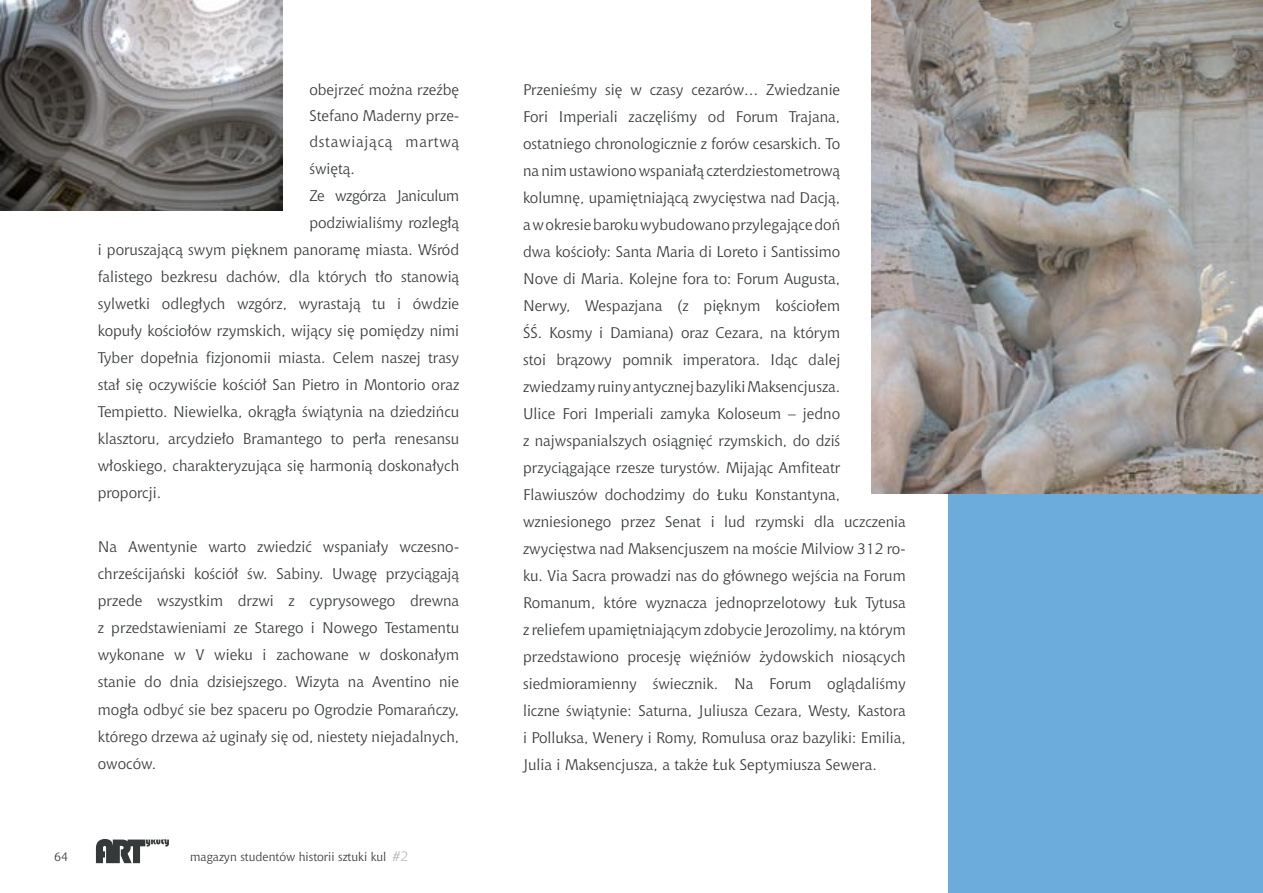
<style>
.page{position:relative;width:1263px;height:893px;background:#fff}
.page>*{position:absolute;margin:0;border:0;box-sizing:border-box;transform-origin:0 0}
.ARTy_main{font:15px/27px "Chianti PL";color:#36393a;text-align:justify}
.ARTy_main-2{font:15px "Chianti PL";letter-spacing:-.025em;color:#36393a}
.t1{font:13.5px "Chianti PL";color:#b9bac0}
.t2{font:12px "Chianti PL";color:#36393a}
</style>
<div class="page">
<svg style="left:96px;top:839px;width:73px;height:24px"></svg>
<div style="left:948px;top:0;width:315px;height:893px;background:#6cacdd"></div>
<img style="left:0;top:0;width:283px;height:210px">
<img style="left:871px;top:0;width:392px;height:493px">
<p class="ARTy_main" style="left:309px;top:76px;width:151px;line-height:26.5px">obejrzeć można rzeźbę Stefano Maderny prze&shy;dstawiającą martwą świętą.</p>
<p class="ARTy_main-2" style="left:309px;top:187px;width:151px">Ze wzgórza Janiculum</p>
<p class="ARTy_main" style="left:309px;top:209px;width:151px">podziwialiśmy rozległą</p>
<p class="ARTy_main" style="left:98px;top:236px;width:363px">i poruszającą swym pięknem panoramę miasta. Wśród</p>
<p class="ARTy_main" style="left:98px;top:263px;width:363px">falistego bezkresu dachów, dla których tło stanowią</p>
<p class="ARTy_main" style="left:98px;top:290px;width:363px">sylwetki odległych wzgórz, wyrastają tu i ówdzie</p>
<p class="ARTy_main" style="left:98px;top:317px;width:363px">kopuły kościołów rzymskich, wijący się pomiędzy nimi</p>
<p class="ARTy_main" style="left:98px;top:344px;width:363px">Tyber dopełnia fizjonomii miasta. Celem naszej trasy</p>
<p class="ARTy_main" style="left:98px;top:371px;width:363px">stał się oczywiście kościół San Pietro in Montorio oraz</p>
<p class="ARTy_main" style="left:98px;top:398px;width:363px">Tempietto. Niewielka, okrągła świątynia na dziedzińcu</p>
<p class="ARTy_main" style="left:98px;top:425px;width:363px">klasztoru, arcydzieło Bramantego to perła renesansu</p>
<p class="ARTy_main" style="left:98px;top:452px;width:363px">włoskiego, charakteryzująca się harmonią doskonałych</p>
<p class="ARTy_main" style="left:98px;top:479px;width:65px">proporcji.</p>
<p class="ARTy_main" style="left:98px;top:533px;width:363px">Na Awentynie warto zwiedzić wspaniały wczesno&shy;chrześcijański kościół św. Sabiny. Uwagę przyciągają przede wszystkim drzwi z cyprysowego drewna z przedstawieniami ze Starego i Nowego Testamentu wykonane w V wieku i zachowane w doskonałym stanie do dnia dzisiejszego. Wizyta na Aventino nie mogła odbyć sie bez spaceru po Ogrodzie Pomarańczy, którego drzewa aż uginały się od, niestety niejadalnych, owoców.</p>
<p class="t1" style="left:392px;top:847px;width:17px">#2</p>
<p class="t2" style="left:54px;top:849px;width:16px">64</p>
<p class="t2" style="left:190px;top:849px;width:198px">magazyn studentów historii sztuki kul</p>
<p class="ARTy_main" style="left:523px;top:76px;width:384px;text-align:left">Przenieśmy się w czasy cezarów… Zwiedzanie<br>Fori Imperiali zaczęliśmy od Forum Trajana, ostatniego chronologicznie z forów cesarskich. To<br>na nim ustawiono wspaniałą czterdziestometrową<br>kolumnę, upamiętniającą zwycięstwa nad Dacją,<br>a w okresie baroku wybudowano przylegające doń<br>dwa kościoły: Santa Maria di Loreto i Santissimo<br>Nove di Maria. Kolejne fora to: Forum Augusta,<br>Nerwy, Wespazjana (z pięknym kościołem<br>ŚŚ. Kosmy i Damiana) oraz Cezara, na którym<br>stoi brązowy pomnik imperatora. Idąc dalej zwiedzamy ruiny antycznej bazyliki Maksencjusza.<br>Ulice Fori Imperiali zamyka Koloseum – jedno<br>z najwspanialszych osiągnięć rzymskich, do dziś przyciągające rzesze turystów. Mijając Amfiteatr Flawiuszów dochodzimy do Łuku Konstantyna, wzniesionego przez Senat i lud rzymski dla uczczenia zwycięstwa nad Maksencjuszem na moście Milviow 312 ro&shy;ku. Via Sacra prowadzi nas do głównego wejścia na Forum Romanum, które wyznacza jednoprzelotowy Łuk Tytusa z reliefem upamiętniającym zdobycie Jerozolimy, na którym przedstawiono procesję więźniów żydowskich niosących siedmioramienny świecznik. Na Forum oglądaliśmy liczne świątynie: Saturna, Juliusza Cezara, Westy, Kastora i Polluksa, Wenery i Romy, Romulusa oraz bazyliki: Emilia, Julia i Maksencjusza, a także Łuk Septymiusza Sewera.</p>
</div>
